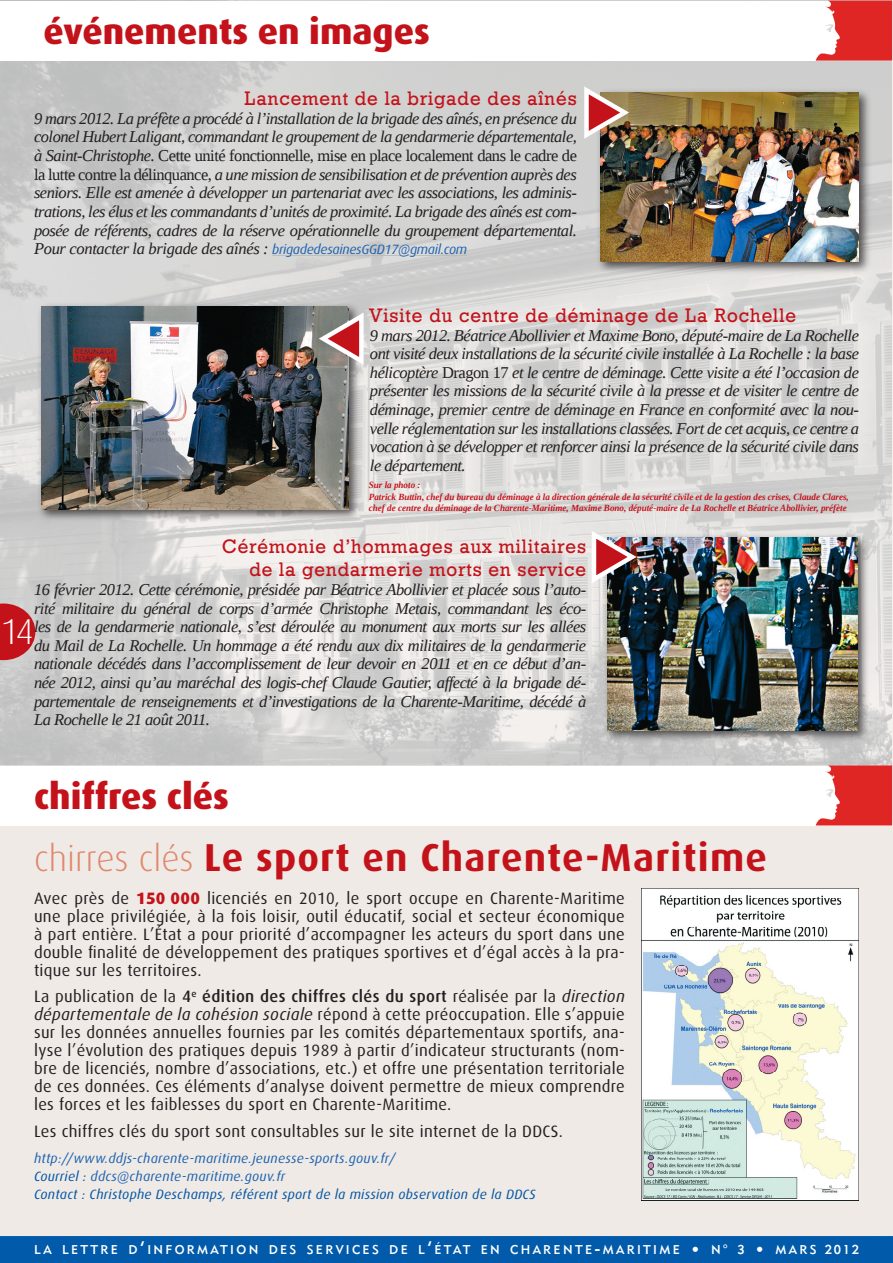
<style>
.page{position:relative;width:893px;height:1263px;background:#fff}
.page>*{position:absolute;margin:0;border:0;box-sizing:border-box;transform-origin:0 0}
.t1{font:700 39px "Dax OT";letter-spacing:.03em;color:#c4121a}
.t2{font:800 36px "Dax OT";color:#c4121a}
.t3{font:300 36px "Dax OT";color:#fff}
.t4{font:19.5px/23.4px "Geometric Slab 712 BT Medium A";letter-spacing:.05em;color:#c4121a;text-align:right}
.t5{font:italic 16.5px/18.6px "Liberation Serif";letter-spacing:-.03em;color:#231f20;text-align:justify}
.t6{font:16.5px/18px "Dax OT";letter-spacing:.02em;color:#231f20;text-align:justify}
.t7{font:italic 13.5px/18px "Dax OT";letter-spacing:.02em;color:#1e63b0}
.t8{font:12.6px "Geometric 415 BT Medium A";letter-spacing:.185em;color:#fff}
.t9{font:italic 700 9.45px/11.4px "Liberation Serif";color:#c4121a;scale:.96 1}
.s1{font-style:normal}
.s2{font-family:"Dax OT";font-size:13.5px;color:#1e63b0}
.s3{font-weight:300;font-size:36px;color:#df886e}
.s4{font-weight:800;color:#c4121a}
.s5{font-weight:500}
.s6{font-style:italic}
.s7{color:#0155a5}
.s8{font-size:18px}
.s9{font-size:13.5px}
.s10{font-size:12.75px}
</style>
<div class="page">
<img style="left:0;top:0;width:816px;height:765px">
<div style="left:0;top:1px;width:893px;height:59px;background:#fff"></div>
<svg style="left:0;top:603px;width:35px;height:57px;background:#c6363c"></svg>
<div style="left:1px;top:1237px;width:891px;height:25px;background:#015aaa"></div>
<div style="left:0;top:1236px;width:893px;height:27px;border:2px solid #015aaa"></div>
<div style="left:1px;top:766px;width:891px;height:469px;background:#efeae5"></div>
<div style="left:0;top:766px;width:893px;height:59px;background:#fff"></div>
<svg style="left:816px;top:0;width:77px;height:1263px"></svg>
<div style="left:35px;top:302px;width:328px;height:220px;background:#231f20;opacity:.75"></div>
<img style="left:41px;top:307px;width:308px;height:202px">
<div style="left:603px;top:533px;width:269px;height:211px;background:#231f20;opacity:.75"></div>
<img style="left:607px;top:537px;width:250px;height:193px">
<hr style="left:272px;top:255px;width:195px;height:1px;background:#bdbcbf">
<div style="left:596px;top:88px;width:276px;height:187px;background:#231f20;opacity:.75"></div>
<img style="left:601px;top:92px;width:258px;height:170px">
<svg style="left:580px;top:83px;width:54px;height:58px"></svg>
<svg style="left:314px;top:309px;width:54px;height:58px"></svg>
<img style="left:588px;top:527px;width:53px;height:58px">
<img style="left:642px;top:889px;width:217px;height:311px">
<h2 class="t2" style="left:44px;top:11px;width:388px">événements en images</h2>
<p class="t4" style="left:244px;top:86px;width:334px">Lancement de la brigade des aînés</p>
<p class="t5" style="left:34px;top:109px;width:544px">9 mars 2012. La préfète a procédé à l’installation de la brigade des aînés, en présence du colonel Hubert Laligant, commandant le groupement de la gendarmerie départementale, à Saint-Christophe. <span class="s1">Cette unité fonctionnelle, mise en place localement dans le cadre de la lutte contre la délinquance,</span> a une mission de sensibilisation et de prévention auprès des seniors. Elle est amenée à développer un partenariat avec les associations, les adminis&shy;trations, les élus et les commandants d’unités de proximité. La brigade des aînés est com&shy;posée de référents, cadres de la réserve opérationnelle du groupement départemental.<br>Pour contacter la brigade des aînés : <span class="s2">brigadedesainesGGD17@gmail.com</span></p>
<p class="t4" style="left:370px;top:303px;width:428px">Visite du centre de déminage de La Rochelle</p>
<p class="t5" style="left:370px;top:326px;width:491px">9 mars 2012. Béatrice Abollivier et Maxime Bono, député-maire de La Rochelle ont visité deux installations de la sécurité civile installée à La Rochelle : la base hélicoptère <span class="s1">Dragon 17</span> et le centre de déminage. Cette visite a été l’occasion de présenter les missions de la sécurité civile à la presse et de visiter le centre de déminage, premier centre de déminage en France en conformité avec la nou&shy;velle réglementation sur les installations classées. Fort de cet acquis, ce centre a vocation à se développer et renforcer ainsi la présence de la sécurité civile dans le département.</p>
<p class="t9" style="left:369px;top:479px;width:501px">Sur la photo :<br>Patrick Buttin, chef du bureau du déminage à la direction générale de la sécurité civile et de la gestion des crises, Claude Clares, chef de centre du déminage de la Charente-Maritime, Maxime Bono, député-maire de La Rochelle et Béatrice Abollivier, préfète</p>
<p class="t4" style="left:222px;top:534px;width:366px">Cérémonie d’hommages aux militaires de la gendarmerie morts en service</p>
<p class="t5" style="left:34px;top:580px;width:554px">16 février 2012. Cette cérémonie, présidée par Béatrice Abollivier et placée sous l’auto&shy;rité militaire du général de corps d’armée Christophe Metais, commandant les éco&shy;les de la gendarmerie nationale, s’est déroulée au monument aux morts sur les allées du Mail de La Rochelle. Un hommage a été rendu aux dix militaires de la gendarmerie nationale décédés dans l’accomplissement de leur devoir en 2011 et en ce début d’an&shy;née 2012, ainsi qu’au maréchal des logis-chef Claude Gautier, affecté à la brigade dé&shy;partementale de renseignements et d’investigations de la Charente-Maritime, décédé à La Rochelle le 21 août 2011.</p>
<h2 class="t3" style="left:1px;top:612px;width:30px">14</h2>
<h2 class="t2" style="left:34px;top:776px;width:196px">chiffres clés</h2>
<h1 class="t1" style="left:34px;top:836px;width:734px"><span class="s3">chirres clés</span> Le sport en Charente-Maritime</h1>
<p class="t6" style="left:34px;top:889px;width:592px">Avec près de <span class="s4">150 000</span> licenciés en 2010, le sport occupe en Charente-Maritime une place privilégiée, à la fois loisir, outil éducatif, social et secteur économique à part entière. L’État a pour priorité d’accompagner les acteurs du sport dans une double finalité de développement des pratiques sportives et d’égal accès à la pra&shy;tique sur les territoires.</p>
<p class="t6" style="left:34px;top:987px;width:592px">La publication de la <span class="s5">4</span><sup>e</sup> <span class="s5">édition des chiffres clés du sport</span> réalisée par la <span class="s6">direction départementale de la cohésion sociale</span> répond à cette préoccupation. Elle s’appuie sur les données annuelles fournies par les comités départementaux sportifs, ana&shy;lyse l’évolution des pratiques depuis 1989 à partir d’indicateur structurants (nom&shy;bre de licenciés, nombre d’associations, etc.) et offre une présentation territoriale de ces données. Ces éléments d’analyse doivent permettre de mieux comprendre les forces et les faiblesses du sport en Charente-Maritime.</p>
<p class="t6" style="left:34px;top:1122px;width:530px">Les chiffres clés du sport sont consultables sur le site internet de la DDCS.</p>
<p class="t7" style="left:34px;top:1149px;width:503px">http://www.ddjs-charente-maritime.jeunesse-sports.gouv.fr/<br><span class="s7">Courriel :</span> ddcs@charente-maritime.gouv.fr<br><span class="s7">Contact : Christophe Deschamps, référent sport de la mission observation de la DDCS</span></p>
<p class="t8" style="left:34px;top:1242px;width:826px">LA LETTRE D<span class="s8">’</span>INFORMATION DES SERVICES DE L<span class="s8">’</span>ÉTAT EN CHARENTE<span class="s8">-</span>MARITIME <span class="s8">•</span> N<span class="s9">°</span> <span class="s10">3</span> <span class="s8">•</span> MARS <span class="s10">2012</span></p>
</div>
